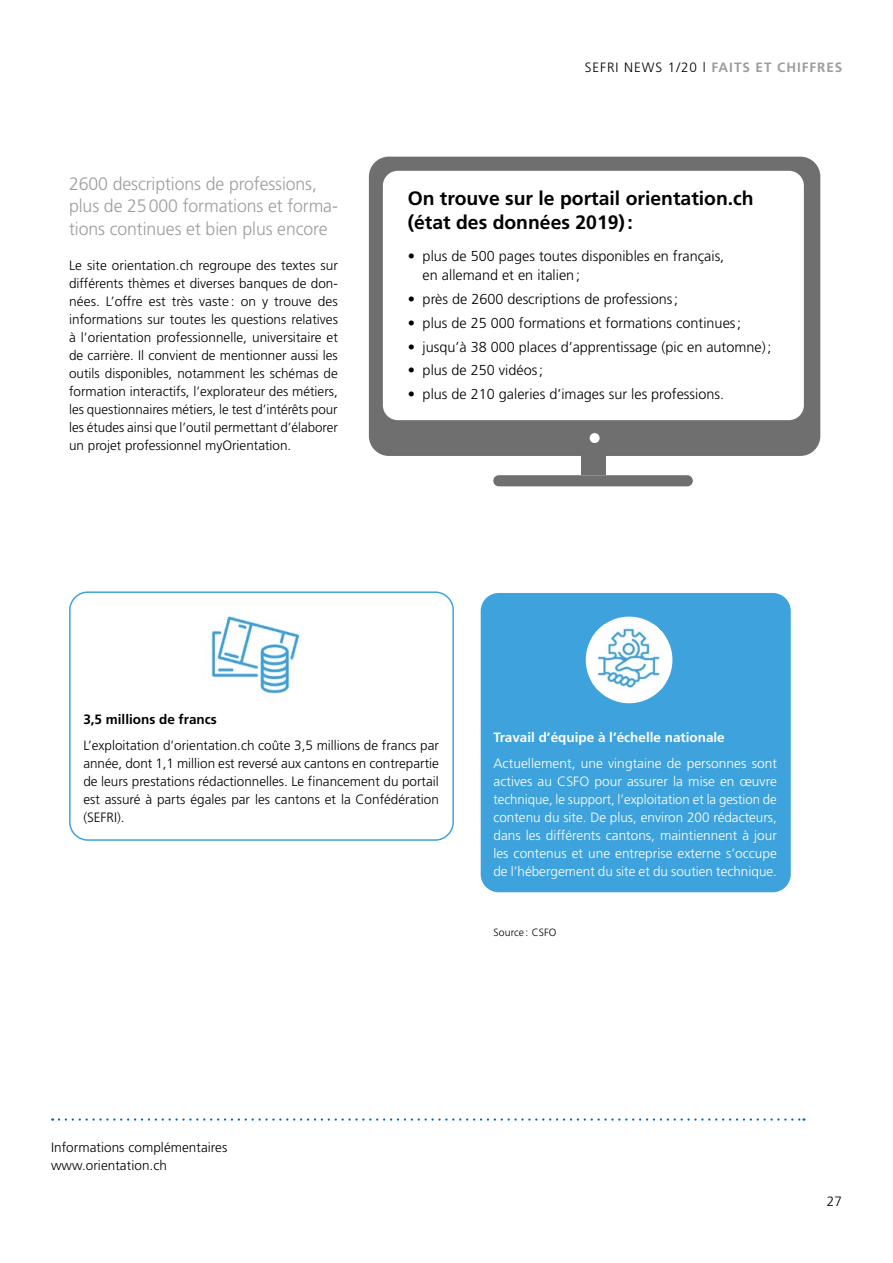
<style>
.page{position:relative;width:893px;height:1263px;background:#fff}
.page>*{position:absolute;margin:0;border:0;box-sizing:border-box;transform-origin:0 0}
.t1{font:700 19.35px/24px "Frutiger LT Std";color:#000}
.t2{font:300 18px/22.5px "Frutiger LT Std";letter-spacing:-.005em;color:#9d9d9c}
.t3{font:300 14.4px/19.5px "Frutiger LT Std";color:#000}
.t4{font:300 13.5px/18px "Frutiger LT Std";color:#000;text-align:justify}
.t5{font:300 13.5px/18px "Frutiger LT Std";color:#fff}
.t6{font:700 13.5px "Frutiger LT Std";letter-spacing:.07em;color:#9d9d9c}
.t7{font:300 10.5px "Frutiger LT Std";letter-spacing:.01em;color:#000}
.s1{font-weight:300;color:#000}
.s2{font-weight:700}
</style>
<div class="page">
<div style="left:369px;top:157px;width:451px;height:299px;background:#706f6f;border-radius:20px"></div>
<div style="left:383px;top:171px;width:421px;height:249px;background:#fff;border-radius:15px"></div>
<div style="left:590px;top:433px;width:10px;height:10px;background:#fff;border-radius:50%"></div>
<div style="left:581px;top:455px;width:25px;height:20px;background:#706f6f"></div>
<div style="left:493px;top:475px;width:200px;height:11px;background:#706f6f;border-radius:6px"></div>
<div style="left:69px;top:591px;width:385px;height:250px;border:2px solid #3ea3dc;border-radius:18px"></div>
<div style="left:481px;top:593px;width:310px;height:299px;background:#3ea3dc;border-radius:18px"></div>
<div style="left:586px;top:617px;width:86px;height:86px;background:#fff;border-radius:50%"></div>
<img style="left:592px;top:624px;width:72px;height:66px">
<img style="left:211px;top:616px;width:89px;height:78px">
<svg style="left:59px;top:1118px;width:745px;height:3px"></svg>
<h4 class="t2" style="left:69px;top:172px;width:270px">2600 descriptions de professions, plus de 25000 formations et forma&shy;tions continues et bien plus encore</h4>
<p class="t4" style="left:69px;top:257px;width:270px">Le site orientation.ch regroupe des textes sur différents thèmes et diverses banques de don&shy;nées. L’offre est très vaste: on y trouve des informations sur toutes les questions relatives à l’orientation professionnelle, universitaire et de carrière. Il convient de mentionner aussi les outils disponibles, notamment les schémas de formation interactifs, l’explorateur des métiers, les questionnaires métiers, le test d’intérêts pour les études ainsi que l’outil permettant d’élaborer un projet professionnel myOrientation.</p>
<p class="t6" style="left:585px;top:59px;width:259px"><span class="s1">SEFRI NEWS 1/20 l</span> FAITS ET CHIFFRES</p>
<p class="t1" style="left:408px;top:186px;width:347px">On trouve sur le portail orientation.ch (état des données 2019):</p>
<p class="t3" style="left:423px;top:246px;width:303px;text-indent:-15px">• plus de 500 pages toutes disponibles en français, en allemand et en italien ;</p>
<p class="t3" style="left:408px;top:290px;width:272px">• près de 2600 descriptions de professions ;</p>
<p class="t3" style="left:408px;top:313px;width:335px">• plus de 25 000 formations et formations continues ;</p>
<p class="t3" style="left:408px;top:337px;width:365px">• jusqu’à 38 000 places d’apprentissage (pic en automne) ;</p>
<p class="t3" style="left:408px;top:361px;width:137px">• plus de 250 vidéos ;</p>
<p class="t3" style="left:408px;top:385px;width:318px">• plus de 210 galeries d’images sur les professions.</p>
<p class="t4" style="left:83px;top:706px;width:357px;line-height:26.5px"><span class="s2">3,5 millions de francs<br></span>L’exploitation d’orientation.ch coûte 3,5 millions de francs par</p>
<p class="t4" style="left:83px;top:755px;width:357px">année, dont 1,1 million est reversé aux cantons en contrepartie de leurs prestations rédactionnelles. Le financement du portail est assuré à parts égales par les cantons et la Confédération (SEFRI).</p>
<p class="t5" style="left:493px;top:724px;width:285px;line-height:26.5px"><span class="s2">Travail d’équipe à l’échelle nationale<br></span>Actuellement, une vingtaine de personnes sont</p>
<p class="t5" style="left:493px;top:773px;width:285px;text-align:justify">actives au CSFO pour assurer la mise en œuvre technique, le support, l’exploitation et la gestion de contenu du site. De plus, environ 200 rédacteurs, dans les différents cantons, maintiennent à jour les contenus et une entreprise externe s’occupe de l’hébergement du site et du soutien technique.</p>
<p class="t7" style="left:493px;top:926px;width:65px">Source : CSFO</p>
<p class="t4" style="left:51px;top:1139px;width:178px">Informations complémentaires www.orientation.ch</p>
<p class="t4" style="left:827px;top:1193px;width:17px">27</p>
</div>
